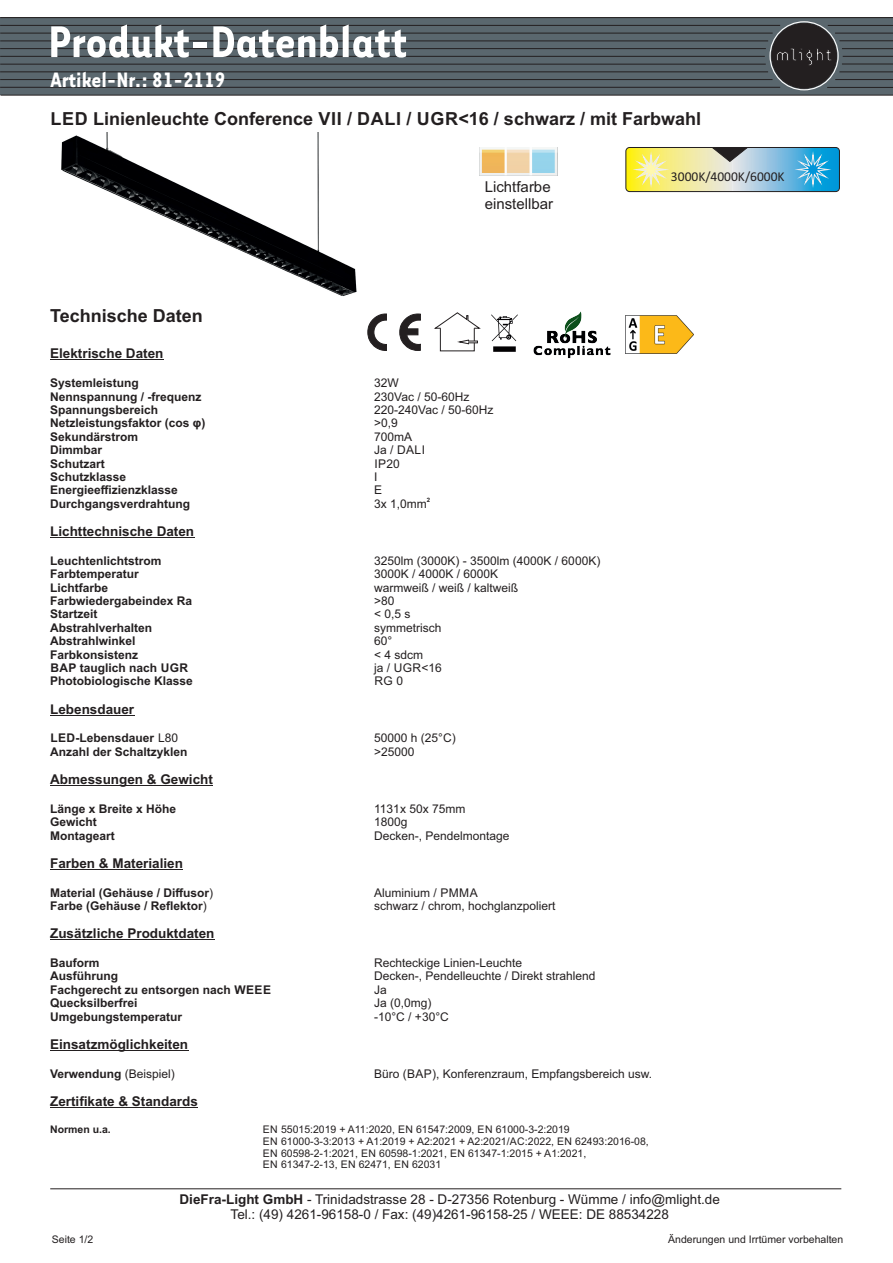
<style>
.page{position:relative;width:893px;height:1263px;background:#fff}
.page>*{position:absolute;margin:0;border:0;box-sizing:border-box;transform-origin:0 0}
.t1{font:700 51.15px "Tarzana Narrow";color:#fff}
.t2{font:700 24px "Tarzana Narrow";color:#fff}
.t3{font:700 18px "Arial";color:#231f20}
.t4{font:15px/16.8px "Arial";color:#231f20}
.t5{font:700 13.5px "Arial";color:#231f20}
.t6{font:13.5px/15.1px "Arial";color:#231f20;text-align:center}
.t7{font:13.5px "Calibri";color:#231f20}
.t8{font:700 12px "Arial";color:#231f20}
.t9{font:12px "Arial";color:#231f20}
.t10{font:10.5px/11.7px "Arial";color:#231f20}
.t11{font:700 10.5px "Arial";color:#231f20}
.t12{font:700 6px "Arial";color:#231f20}
.s1{font-weight:400}
.s2{font-weight:700}
</style>
<div class="page">
<hr style="left:50px;top:360px;width:113px;height:1px;background:#231f20">
<hr style="left:50px;top:537px;width:144px;height:1px;background:#231f20">
<hr style="left:50px;top:715px;width:84px;height:1px;background:#231f20">
<hr style="left:50px;top:785px;width:163px;height:1px;background:#231f20">
<hr style="left:50px;top:869px;width:133px;height:1px;background:#231f20">
<hr style="left:50px;top:939px;width:164px;height:1px;background:#231f20">
<hr style="left:50px;top:1050px;width:138px;height:1px;background:#231f20">
<hr style="left:50px;top:1107px;width:148px;height:1px;background:#231f20">
<svg style="left:367px;top:314px;width:54px;height:37px"></svg>
<div style="left:440px;top:328px;width:35px;height:23px;border:1px solid #231f20"></div>
<svg style="left:434px;top:312px;width:47px;height:17px"></svg>
<svg style="left:626px;top:147px;width:213px;height:45px;background:#b0cfb6"></svg>
<div style="left:626px;top:147px;width:214px;height:45px;border:1px solid #231f20;border-radius:4px"></div>
<img style="left:533px;top:311px;width:78px;height:48px">
<img style="left:492px;top:315px;width:25px;height:36px">
<svg style="left:457px;top:339px;width:21px;height:6px"></svg>
<img style="left:479px;top:147px;width:79px;height:28px">
<img style="left:626px;top:316px;width:68px;height:38px">
<div style="left:0;top:17px;width:893px;height:78px;background:#5a676e"></div>
<svg style="left:0;top:95px;width:893px;height:1px"></svg>
<svg style="left:0;top:17px;width:893px;height:72px"></svg>
<div style="left:769px;top:21px;width:70px;height:69px;border:1px solid #fff;border-radius:50%"></div>
<hr style="left:50px;top:1188px;width:791px;height:1px;background:#231f20">
<img style="left:61px;top:133px;width:296px;height:163px">
<h1 class="t1" style="left:48px;top:26px;width:360px">Produkt-Datenblatt</h1>
<h2 class="t2" style="left:51px;top:72px;width:176px">Artikel-Nr.: 81-2119</h2>
<h3 class="t3" style="left:50px;top:112px;width:652px">LED Linienleuchte Conference VII / DALI / UGR&lt;16 / schwarz / mit Farbwahl</h3>
<p class="t4" style="left:485px;top:180px;width:70px">Lichtfarbe einstellbar</p>
<p class="t7" style="left:671px;top:171px;width:115px">3000K/4000K/6000K</p>
<h3 class="t3" style="left:50px;top:309px;width:154px">Technische Daten</h3>
<p class="t5" style="left:50px;top:348px;width:115px">Elektrische Daten</p>
<p class="t8" style="left:50px;top:378px;width:90px">Systemleistung</p>
<p class="t9" style="left:374px;top:378px;width:26px">32W</p>
<p class="t8" style="left:50px;top:392px;width:153px">Nennspannung / -frequenz</p>
<p class="t9" style="left:374px;top:392px;width:97px">230Vac / 50-60Hz</p>
<p class="t8" style="left:50px;top:405px;width:110px">Spannungsbereich</p>
<p class="t9" style="left:374px;top:405px;width:121px">220-240Vac / 50-60Hz</p>
<p class="t8" style="left:50px;top:419px;width:157px">Netzleistungsfaktor (cos φ)</p>
<p class="t9" style="left:374px;top:419px;width:25px">&gt;0,9</p>
<p class="t8" style="left:50px;top:432px;width:90px">Sekundärstrom</p>
<p class="t9" style="left:374px;top:432px;width:40px">700mA</p>
<p class="t8" style="left:50px;top:445px;width:54px">Dimmbar</p>
<p class="t9" style="left:374px;top:445px;width:52px">Ja / DALI</p>
<p class="t8" style="left:50px;top:459px;width:56px">Schutzart</p>
<p class="t9" style="left:374px;top:459px;width:27px">IP20</p>
<p class="t8" style="left:50px;top:472px;width:78px">Schutzklasse</p>
<p class="t9" style="left:374px;top:472px;width:5px">I</p>
<p class="t8" style="left:50px;top:486px;width:129px">Energieeffizienzklasse</p>
<p class="t9" style="left:374px;top:486px;width:10px">E</p>
<p class="t12" style="left:427px;top:497px;width:5px">2</p>
<p class="t8" style="left:50px;top:499px;width:142px">Durchgangsverdrahtung</p>
<p class="t9" style="left:374px;top:499px;width:54px">3x 1,0mm</p>
<p class="t5" style="left:50px;top:526px;width:146px">Lichttechnische Daten</p>
<p class="t8" style="left:50px;top:556px;width:113px">Leuchtenlichtstrom</p>
<p class="t9" style="left:374px;top:556px;width:228px">3250lm (3000K) - 3500lm (4000K / 6000K)</p>
<p class="t8" style="left:50px;top:569px;width:90px">Farbtemperatur</p>
<p class="t9" style="left:374px;top:569px;width:126px">3000K / 4000K / 6000K</p>
<p class="t8" style="left:50px;top:583px;width:60px">Lichtfarbe</p>
<p class="t9" style="left:374px;top:583px;width:146px">warmweiß / weiß / kaltweiß</p>
<p class="t8" style="left:50px;top:596px;width:144px">Farbwiedergabeindex Ra</p>
<p class="t9" style="left:374px;top:596px;width:22px">&gt;80</p>
<p class="t8" style="left:50px;top:610px;width:49px">Startzeit</p>
<p class="t9" style="left:374px;top:610px;width:38px">&lt; 0,5 s</p>
<p class="t8" style="left:50px;top:623px;width:104px">Abstrahlverhalten</p>
<p class="t9" style="left:374px;top:623px;width:69px">symmetrisch</p>
<p class="t8" style="left:50px;top:636px;width:87px">Abstrahlwinkel</p>
<p class="t9" style="left:374px;top:636px;width:20px">60°</p>
<p class="t8" style="left:50px;top:650px;width:90px">Farbkonsistenz</p>
<p class="t9" style="left:374px;top:650px;width:51px">&lt; 4 sdcm</p>
<p class="t8" style="left:50px;top:663px;width:139px">BAP tauglich nach UGR</p>
<p class="t9" style="left:374px;top:663px;width:69px">ja / UGR&lt;16</p>
<p class="t8" style="left:50px;top:677px;width:144px">Photobiologische Klasse</p>
<p class="t9" style="left:374px;top:677px;width:30px">RG 0</p>
<p class="t5" style="left:50px;top:704px;width:86px">Lebensdauer</p>
<p class="t8" style="left:50px;top:734px;width:129px">LED-Lebensdauer <span class="s1">L80</span></p>
<p class="t9" style="left:374px;top:734px;width:83px">50000 h (25°C)</p>
<p class="t8" style="left:50px;top:747px;width:139px">Anzahl der Schaltzyklen</p>
<p class="t9" style="left:374px;top:747px;width:42px">&gt;25000</p>
<p class="t5" style="left:50px;top:774px;width:164px">Abmessungen &amp; Gewicht</p>
<p class="t8" style="left:50px;top:804px;width:128px">Länge x Breite x Höhe</p>
<p class="t9" style="left:374px;top:804px;width:93px">1131x 50x 75mm</p>
<p class="t8" style="left:50px;top:817px;width:48px">Gewicht</p>
<p class="t9" style="left:374px;top:817px;width:35px">1800g</p>
<p class="t8" style="left:50px;top:831px;width:66px">Montageart</p>
<p class="t9" style="left:374px;top:831px;width:137px">Decken-, Pendelmontage</p>
<p class="t5" style="left:50px;top:858px;width:134px">Farben &amp; Materialien</p>
<p class="t8" style="left:50px;top:888px;width:165px">Material (Gehäuse / Diffusor<span class="s1">)</span></p>
<p class="t9" style="left:374px;top:888px;width:105px">Aluminium / PMMA</p>
<p class="t8" style="left:50px;top:901px;width:158px">Farbe (Gehäuse / Reflektor<span class="s1">)</span></p>
<p class="t9" style="left:374px;top:901px;width:183px">schwarz / chrom, hochglanzpoliert</p>
<p class="t5" style="left:50px;top:928px;width:166px">Zusätzliche Produktdaten</p>
<p class="t8" style="left:50px;top:958px;width:51px">Bauform</p>
<p class="t9" style="left:374px;top:958px;width:150px">Rechteckige Linien-Leuchte</p>
<p class="t8" style="left:50px;top:972px;width:69px">Ausführung</p>
<p class="t9" style="left:374px;top:972px;width:223px">Decken-, Pendelleuchte / Direkt strahlend</p>
<p class="t8" style="left:50px;top:985px;width:222px">Fachgerecht zu entsorgen nach WEEE</p>
<p class="t9" style="left:374px;top:985px;width:14px">Ja</p>
<p class="t8" style="left:50px;top:998px;width:89px">Quecksilberfrei</p>
<p class="t9" style="left:374px;top:998px;width:59px">Ja (0,0mg)</p>
<p class="t8" style="left:50px;top:1012px;width:134px">Umgebungstemperatur</p>
<p class="t9" style="left:374px;top:1012px;width:76px">-10°C / +30°C</p>
<p class="t5" style="left:50px;top:1039px;width:140px">Einsatzmöglichkeiten</p>
<p class="t8" style="left:50px;top:1069px;width:126px">Verwendung <span class="s1">(Beispiel)</span></p>
<p class="t9" style="left:374px;top:1069px;width:280px">Büro (BAP), Konferenzraum, Empfangsbereich usw.</p>
<p class="t5" style="left:50px;top:1096px;width:149px">Zertifikate &amp; Standards</p>
<p class="t11" style="left:50px;top:1125px;width:62px">Normen u.a.</p>
<p class="t10" style="left:263px;top:1125px;width:387px">EN 55015:2019 + A11:2020, EN 61547:2009, EN 61000-3-2:2019<br>EN 61000-3-3:2013 + A1:2019 + A2:2021 + A2:2021/AC:2022, EN 62493:2016-08, EN 60598-2-1:2021, EN 60598-1:2021, EN 61347-1:2015 + A1:2021,<br>EN 61347-2-13, EN 62471, EN 62031</p>
<p class="t6" style="left:180px;top:1193px;width:542px"><span class="s2">DieFra-Light GmbH</span> - Trinidadstrasse 28 - D-27356 Rotenburg - Wümme / info@mlight.de<br>Tel.: (49) 4261-96158-0 / Fax: (49)4261-96158-25 / WEEE: DE 88534228</p>
<p class="t10" style="left:52px;top:1234px;width:43px">Seite 1/2</p>
<p class="t10" style="left:668px;top:1234px;width:177px">Änderungen und Irrtümer vorbehalten</p>
</div>
